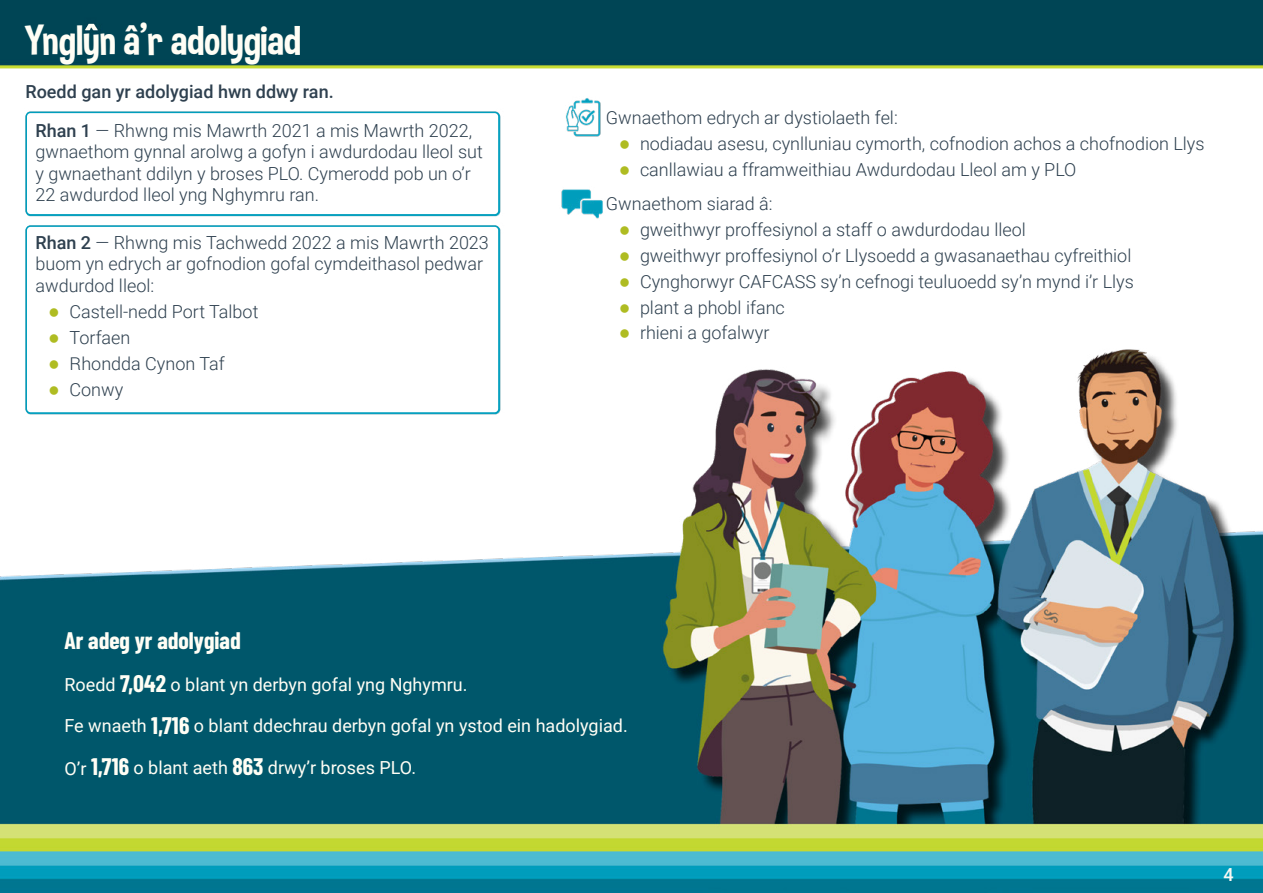
<style>
.page{position:relative;width:1263px;height:893px;background:#fff}
.page>*{position:absolute;margin:0;border:0;box-sizing:border-box;transform-origin:0 0}
.t1{font:42px "Dimbo";color:#fffef5}
.t2{font:700 24px "Barlow Condensed";color:#fffef5}
.t3{font:300 18px/21.6px "Roboto";color:#2e404f}
.t4{font:18px "Roboto";color:#fffef5}
.t5{font:500 18px "Roboto";color:#2e404f}
.t6{font:500 18px "Roboto";color:#f9f8f3}
.s1{font-weight:500}
.s2{font-family:"Helvetica";font-weight:400;font-size:19.5px;color:#afbc22}
.s3{font-family:"Barlow Condensed";font-weight:700;font-size:24px}
</style>
<div class="page">
<img style="left:0;top:0;width:1263px;height:893px">
<div style="left:26px;top:112px;width:473px;height:103px;background:#fff;border-radius:4px"></div>
<div style="left:25px;top:112px;width:475px;height:104px;border:2px solid #009ebd;border-radius:4px"></div>
<div style="left:26px;top:226px;width:473px;height:187px;background:#fff;border-radius:4px"></div>
<div style="left:25px;top:225px;width:475px;height:189px;border:2px solid #009ebd;border-radius:4px"></div>
<svg style="left:85px;top:24px;width:12px;height:6px"></svg>
<p class="t1" style="left:26px;top:14px;width:277px">Ynglyn â’r adolygiad</p>
<p class="t5" style="left:26px;top:79px;width:310px">Roedd gan yr adolygiad hwn ddwy ran.</p>
<p class="t3" style="left:36px;top:119px;width:449px"><span class="s1">Rhan 1</span> — Rhwng mis Mawrth 2021 a mis Mawrth 2022, gwnaethom gynnal arolwg a gofyn i awdurdodau lleol sut y gwnaethant ddilyn y broses PLO. Cymerodd pob un o’r 22 awdurdod lleol yng Nghymru ran.</p>
<p class="t3" style="left:36px;top:231px;width:455px"><span class="s1">Rhan 2</span> — Rhwng mis Tachwedd 2022 a mis Mawrth 2023 buom yn edrych ar gofnodion gofal cymdeithasol pedwar awdurdod lleol:</p>
<p class="t3" style="left:48px;top:300px;width:212px"><span class="s2">●</span> Castell-nedd Port Talbot</p>
<p class="t3" style="left:48px;top:326px;width:84px"><span class="s2">●</span> Torfaen</p>
<p class="t3" style="left:48px;top:352px;width:178px"><span class="s2">●</span> Rhondda Cynon Taf</p>
<p class="t3" style="left:48px;top:378px;width:77px"><span class="s2">●</span> Conwy</p>
<p class="t3" style="left:606px;top:106px;width:293px">Gwnaethom edrych ar dystiolaeth fel:</p>
<p class="t3" style="left:619px;top:132px;width:587px"><span class="s2">●</span> nodiadau asesu, cynlluniau cymorth, cofnodion achos a chofnodion Llys</p>
<p class="t3" style="left:619px;top:158px;width:459px"><span class="s2">●</span> canllawiau a fframweithiau Awdurdodau Lleol am y PLO</p>
<p class="t3" style="left:606px;top:192px;width:168px">Gwnaethom siarad â:</p>
<p class="t3" style="left:619px;top:218px;width:409px"><span class="s2">●</span> gweithwyr proffesiynol a staff o awdurdodau lleol</p>
<p class="t3" style="left:619px;top:244px;width:514px"><span class="s2">●</span> gweithwyr proffesiynol o’r Llysoedd a gwasanaethau cyfreithiol</p>
<p class="t3" style="left:619px;top:270px;width:517px"><span class="s2">●</span> Cynghorwyr CAFCASS sy’n cefnogi teuluoedd sy’n mynd i’r Llys</p>
<p class="t3" style="left:619px;top:296px;width:168px"><span class="s2">●</span> plant a phobl ifanc</p>
<p class="t3" style="left:619px;top:322px;width:152px"><span class="s2">●</span> rhieni a gofalwyr</p>
<p class="t2" style="left:64px;top:623px;width:178px">Ar adeg yr adolygiad</p>
<p class="t4" style="left:64px;top:672px;width:405px">Roedd <span class="s3">7,042</span> o blant yn derbyn gofal yng Nghymru.</p>
<p class="t4" style="left:64px;top:713px;width:565px">Fe wnaeth <span class="s3">1,716</span> o blant ddechrau derbyn gofal yn ystod ein hadolygiad.</p>
<p class="t4" style="left:64px;top:755px;width:353px">O’r <span class="s3">1,716</span> o blant aeth <span class="s3">863</span> drwy’r broses PLO.</p>
<p class="t6" style="left:1223px;top:862px;width:12px">4</p>
</div>
